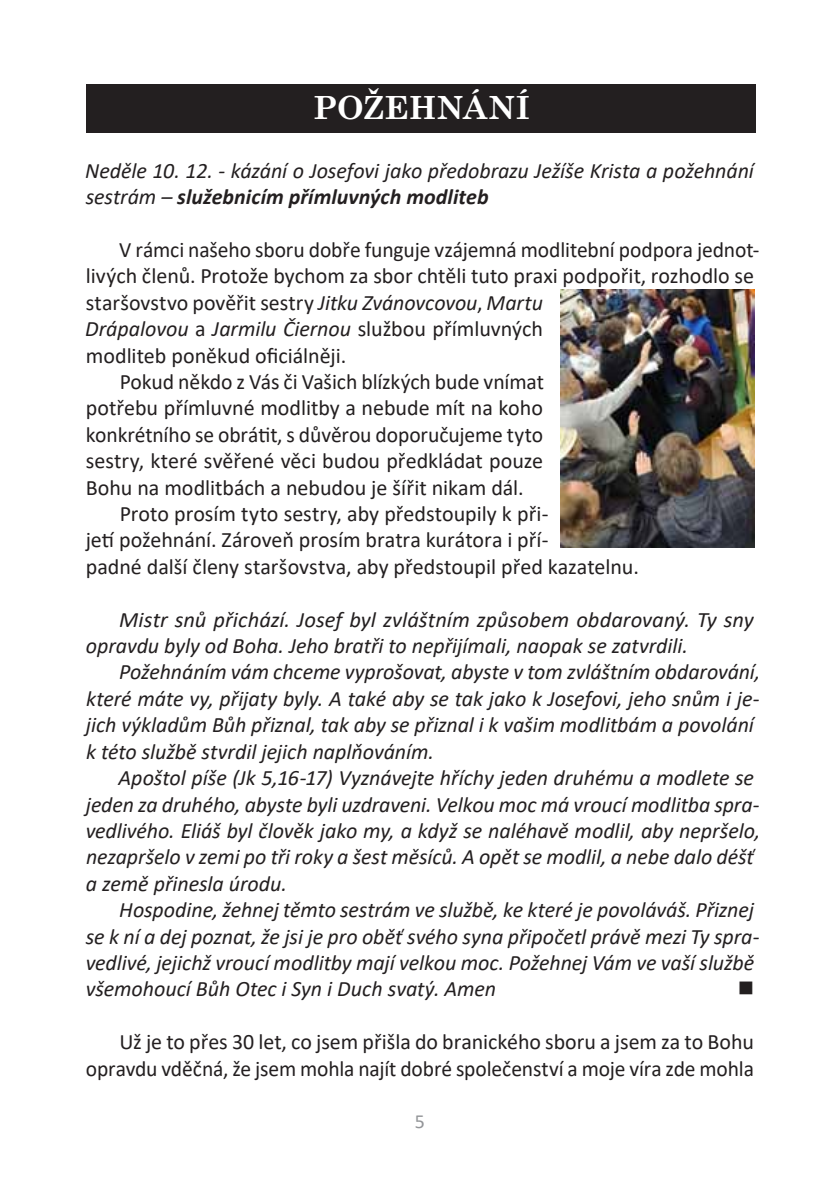
<style>
.page{position:relative;width:840px;height:1191px;background:#fff}
.page>*{position:absolute;margin:0;border:0;box-sizing:border-box;transform-origin:0 0}
.NADPIS_článku__v_čer{font:700 32px "Century Schoolbook";color:#fff}
.Odstavec_shora_odsaz{font:italic 22px/26.4px "Calibri";letter-spacing:-.005em;color:#231f20}
.Odstavec_shora_odsaz-2{font:22px/26.4px "Calibri";letter-spacing:-.005em;color:#231f20}
.Perex{font:italic 22px/26.4px "Calibri";letter-spacing:-.005em;color:#231f20}
.t1{font:22px "Wingdings";color:#231f20}
.t2{font:20px "Calibri";color:#939598}
.s1{font-weight:700}
.s2{font-style:italic}
</style>
<div class="page">
<div style="left:86px;top:84px;width:669px;height:48px;background:#231f20"></div>
<img style="left:560px;top:289px;width:194px;height:258px">
<p class="NADPIS_článku__v_čer" style="left:312px;top:83px;width:218px">POŽEHNÁNÍ</p>
<p class="Perex" style="left:85px;top:156px;width:669px">Neděle 10. 12. - kázání o Josefovi jako předobrazu Ježíše Krista a požehnání sestrám – <span class="s1">služebnicím přímluvných modliteb</span></p>
<p class="Odstavec_shora_odsaz-2" style="left:85px;top:236px;width:675px;text-indent:34px">V rámci našeho sboru dobře funguje vzájemná modlitební podpora jednot&shy;livých členů. Protože bychom za sbor chtěli tuto praxi podpořit, rozhodlo se staršovstvo pověřit sestry <span class="s2">Jitku Zvánovcovou</span>, <span class="s2">Martu<br>Drápalovou</span> a <span class="s2">Jarmilu Čiernou</span> službou přímluvných<br>modliteb poněkud oficiálněji.</p>
<p class="Odstavec_shora_odsaz-2" style="left:86px;top:368px;width:459px;text-align:justify;text-indent:34px">Pokud někdo z Vás či Vašich blízkých bude vnímat potřebu přímluvné modlitby a nebude mít na koho konkrétního se obrátit, s důvěrou doporučujeme tyto sestry, které svěřené věci budou předkládat pouze Bohu na modlitbách a nebudou je šířit nikam dál.</p>
<p class="Odstavec_shora_odsaz-2" style="left:86px;top:500px;width:554px;text-indent:34px">Proto prosím tyto sestry, aby předstoupily k při-<br>jetí požehnání. Zároveň prosím bratra kurátora i pří-<br>padné další členy staršovstva, aby předstoupil před kazatelnu.</p>
<p class="Odstavec_shora_odsaz" style="left:86px;top:605px;width:669px;text-indent:33px">Mistr snů přichází. Josef byl zvláštním způsobem obdarovaný. Ty sny opravdu byly od Boha. Jeho bratři to nepřijímali, naopak se zatvrdili.</p>
<p class="Odstavec_shora_odsaz" style="left:86px;top:658px;width:675px;text-indent:33px">Požehnáním vám chceme vyprošovat, abyste v tom zvláštním obdarování, které máte vy, přijaty byly. A také aby se tak jako k Josefovi, jeho snům i je&shy;jich výkladům Bůh přiznal, tak aby se přiznal i k vašim modlitbám a povolání k této službě stvrdil jejich naplňováním.</p>
<p class="Odstavec_shora_odsaz" style="left:86px;top:763px;width:675px;text-indent:33px">Apoštol píše (Jk 5,16-17) Vyznávejte hříchy jeden druhému a modlete se jeden za druhého, abyste byli uzdraveni. Velkou moc má vroucí modlitba spra&shy;vedlivého. Eliáš byl člověk jako my, a když se naléhavě modlil, aby nepršelo, nezapršelo v zemi po tři roky a šest měsíců. A opět se modlil, a nebe dalo déšť a země přinesla úrodu.</p>
<p class="Odstavec_shora_odsaz" style="left:86px;top:895px;width:675px;text-indent:34px">Hospodine, žehnej těmto sestrám ve službě, ke které je povoláváš. Přiznej se k ní a dej poznat, že jsi je pro oběť svého syna připočetl právě mezi Ty spra&shy;vedlivé, jejichž vroucí modlitby mají velkou moc. Požehnej Vám ve vaší službě všemohoucí Bůh Otec i Syn i Duch svatý. Amen</p>
<p class="t1" style="left:737px;top:976px;width:14px">■</p>
<p class="Odstavec_shora_odsaz-2" style="left:86px;top:1028px;width:669px;text-align:right">Už je to přes 30 let, co jsem přišla do branického sboru a jsem za to Bohu opravdu vděčná, že jsem mohla najít dobré společenství a moje víra zde mohla</p>
<p class="t2" style="left:414px;top:1107px;width:12px">5</p>
</div>
